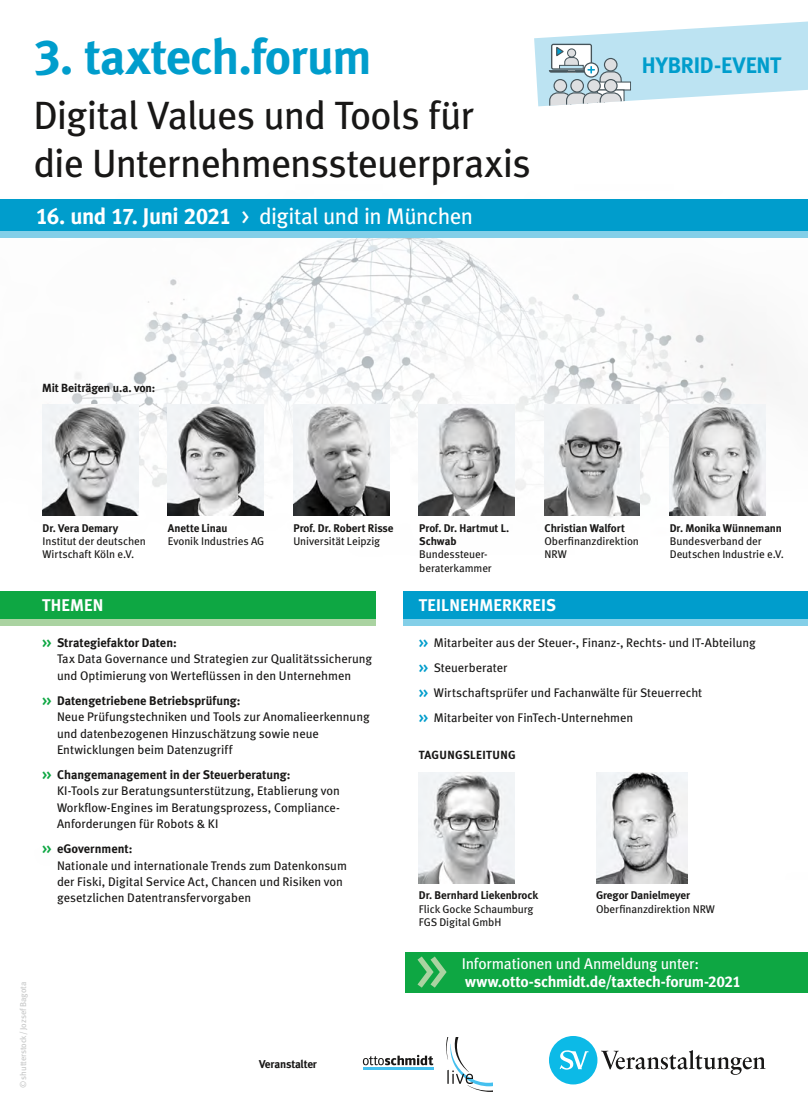
<style>
.page{position:relative;width:808px;height:1106px;background:#fff}
.page>*{position:absolute;margin:0;border:0;box-sizing:border-box;transform-origin:0 0}
.t1{font:700 49.5px "SZ Meta Tab";letter-spacing:-.01em;color:#009dcc}
.t2{font:39.45px/47.4px "SZ Meta Tab";letter-spacing:-.015em;color:#181716}
.t3{font:22.65px "SZ Meta Tab";letter-spacing:-.01em;color:#fff}
.t4{font:700 22.35px "SZ Meta Tab";letter-spacing:.005em;color:#009dcc}
.t5{font:700 16.95px "SZ Meta Tab";letter-spacing:.02em;color:#fff}
.t6{font:700 15.6px "SZ Meta Tab";letter-spacing:-.005em;color:#fff}
.t7{font:15.6px "SZ Meta Tab";letter-spacing:-.01em;color:#fff}
.t8{font:12.45px/16.4px "SZ Meta Tab";letter-spacing:.01em;color:#181716}
.t9{font:700 11.85px "SZ Meta Tab";letter-spacing:.015em;color:#181716}
.t10{font:700 11.85px "SZ Meta Tab";letter-spacing:.04em;color:#181716}
.t11{font:700 11.4px "SZ Meta Tab";letter-spacing:-.01em;color:#181716}
.t12{font:11.1px/13.4px "SZ Meta Tab";letter-spacing:.005em;color:#181716}
.t13{font:700 11.1px/13.4px "SZ Meta Tab";letter-spacing:.005em;color:#181716}
.t14{font:8.55px "SZ Meta Tab";color:#c5c6c6}
.s1{font-weight:700}
.s2{font-weight:700;color:#0ea743}
.s3{font-weight:700;color:#009dcc}
</style>
<div class="page">
<img style="left:0;top:106px;width:808px;height:773px">
<div style="left:0;top:200px;width:808px;height:32px;background:#009dcc"></div>
<div style="left:0;top:232px;width:808px;height:6px;background:#83cfe8"></div>
<div style="left:0;top:591px;width:376px;height:28px;background:#0ea743"></div>
<svg style="left:534px;top:21px;width:274px;height:85px"></svg>
<div style="left:0;top:619px;width:376px;height:6px;background:#aad3a1"></div>
<div style="left:404px;top:591px;width:404px;height:28px;background:#009dcc"></div>
<div style="left:404px;top:619px;width:404px;height:6px;background:#83cfe8"></div>
<div style="left:406px;top:952px;width:402px;height:40px;background:#0ea743"></div>
<svg style="left:417px;top:956px;width:30px;height:31px"></svg>
<img style="left:419px;top:404px;width:95px;height:111px">
<img style="left:544px;top:404px;width:96px;height:111px">
<img style="left:168px;top:404px;width:96px;height:111px">
<img style="left:43px;top:404px;width:95px;height:111px">
<img style="left:419px;top:772px;width:95px;height:111px">
<img style="left:670px;top:404px;width:95px;height:111px">
<div style="left:549px;top:1036px;width:48px;height:48px;background:#0cbae7;border-radius:50%"></div>
<svg style="left:601px;top:1050px;width:164px;height:24px"></svg>
<svg style="left:560px;top:1050px;width:28px;height:19px"></svg>
<svg style="left:363px;top:1054px;width:70px;height:11px"></svg>
<hr style="left:363px;top:1067px;width:70px;height:2px;background:#45c0ef">
<svg style="left:446px;top:1037px;width:46px;height:54px"></svg>
<img style="left:596px;top:772px;width:92px;height:111px">
<img style="left:293px;top:404px;width:96px;height:111px">
<h1 class="t1" style="left:33px;top:28px;width:339px">3. taxtech.forum</h1>
<h2 class="t2" style="left:33px;top:92px;width:499px">Digital Values und Tools für die Unternehmenssteuerpraxis</h2>
<h3 class="t3" style="left:36px;top:203px;width:439px"><span class="s1">16. und 17. Juni 2021</span> &gt; digital und in München</h3>
<h3 class="t4" style="left:642px;top:52px;width:141px">HYBRID-EVENT</h3>
<p class="t9" style="left:42px;top:380px;width:115px">Mit Beiträgen u.a. von:</p>
<p class="t13" style="left:43px;top:521px;width:77px">Dr. Vera Demary</p>
<p class="t12" style="left:43px;top:534px;width:105px">Institut der deutschen<br>Wirtschaft Köln e.V.</p>
<p class="t13" style="left:168px;top:521px;width:61px">Anette Linau</p>
<p class="t12" style="left:168px;top:534px;width:98px">Evonik Industries AG</p>
<p class="t13" style="left:293px;top:521px;width:102px">Prof. Dr. Robert Risse</p>
<p class="t12" style="left:293px;top:534px;width:88px">Universität Leipzig</p>
<p class="t13" style="left:419px;top:521px;width:91px">Prof. Dr. Hartmut L.<br>Schwab</p>
<p class="t12" style="left:419px;top:547px;width:74px">Bundessteuer&shy;beraterkammer</p>
<p class="t13" style="left:544px;top:521px;width:82px">Christian Walfort</p>
<p class="t12" style="left:544px;top:534px;width:96px">Oberfinanzdirektion<br>NRW</p>
<p class="t13" style="left:670px;top:521px;width:114px">Dr. Monika Wünnemann</p>
<p class="t12" style="left:670px;top:534px;width:116px">Bundesverband der<br>Deutschen Industrie e.V.</p>
<h3 class="t5" style="left:42px;top:595px;width:62px">THEMEN</h3>
<h3 class="t5" style="left:419px;top:595px;width:138px">TEILNEHMERKREIS</h3>
<p class="t8" style="left:57px;top:634px;width:316px;text-indent:-15px"><span class="s2">&gt;&gt;</span> <span class="s1">Strategiefaktor Daten:<br></span>Tax Data Governance und Strategien zur Qualitätssicherung und Optimierung von Werteflüssen in den Unternehmen</p>
<p class="t8" style="left:57px;top:692px;width:314px;text-indent:-15px"><span class="s2">&gt;&gt;</span> <span class="s1">Datengetriebene Betriebsprüfung:<br></span>Neue Prüfungstechniken und Tools zur Anomalieerkennung und datenbezogenen Hinzuschätzung sowie neue Entwicklungen beim Datenzugriff</p>
<p class="t8" style="left:57px;top:766px;width:284px;text-indent:-15px"><span class="s2">&gt;&gt;</span> <span class="s1">Changemanagement in der Steuerberatung:<br></span>KI-Tools zur Beratungsunterstützung, Etablierung von Workflow-Engines im Beratungsprozess, Compliance-Anforderungen für Robots &amp; KI</p>
<p class="t8" style="left:57px;top:840px;width:291px;text-indent:-15px"><span class="s2">&gt;&gt;</span> <span class="s1">eGovernment:<br></span>Nationale und internationale Trends zum Datenkonsum der Fiski, Digital Service Act, Chancen und Risiken von gesetzlichen Datentransfervorgaben</p>
<p class="t14" style="left:18px;top:1088px;width:108px;rotate:-90deg">© shutterstock/ Jozsef Bagota</p>
<p class="t11" style="left:259px;top:1057px;width:59px">Veranstalter</p>
<p class="t8" style="left:419px;top:630px;width:338px;line-height:24.9px"><span class="s3">&gt;&gt;</span> Mitarbeiter aus der Steuer-, Finanz-, Rechts- und IT-Abteilung <span class="s3">&gt;&gt;</span> Steuerberater<br><span class="s3">&gt;&gt;</span> Wirtschaftsprüfer und Fachanwälte für Steuerrecht<br><span class="s3">&gt;&gt;</span> Mitarbeiter von FinTech-Unternehmen</p>
<p class="t10" style="left:419px;top:748px;width:98px">TAGUNGSLEITUNG</p>
<p class="t13" style="left:419px;top:888px;width:121px">Dr. Bernhard Liekenbrock</p>
<p class="t12" style="left:419px;top:901px;width:116px">Flick Gocke Schaumburg<br>FGS Digital GmbH</p>
<p class="t13" style="left:596px;top:888px;width:96px">Gregor Danielmeyer</p>
<p class="t12" style="left:596px;top:901px;width:120px">Oberfinanzdirektion NRW</p>
<p class="t7" style="left:462px;top:954px;width:239px">Informationen und Anmeldung unter:</p>
<p class="t6" style="left:465px;top:972px;width:277px">www.otto-schmidt.de/taxtech-forum-2021</p>
</div>
